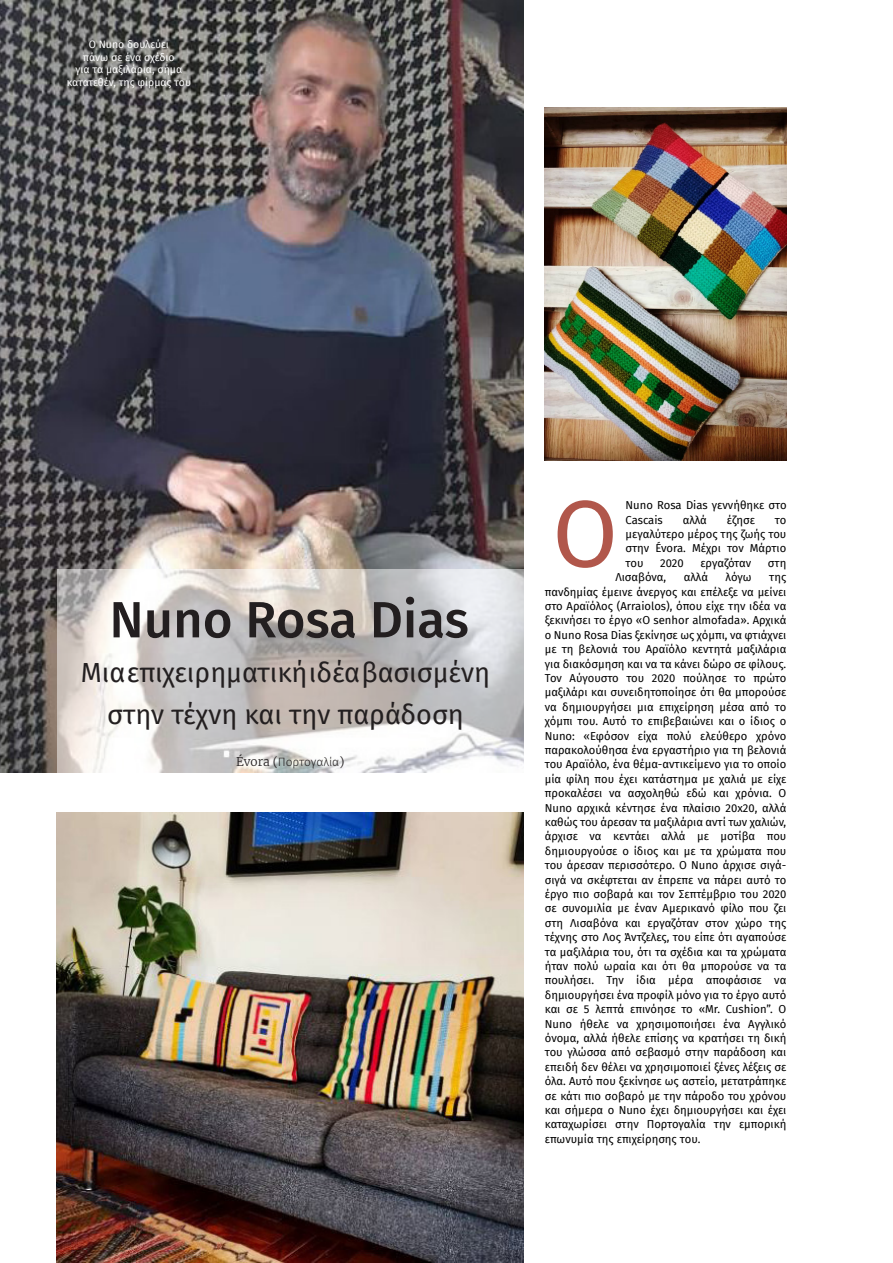
<style>
.page{position:relative;width:893px;height:1263px;background:#fff}
.page>*{position:absolute;margin:0;border:0;box-sizing:border-box;transform-origin:0 0}
.t1{font:500 51px "Fira Sans";color:#231f20}
.t2{font:27px/42px "Fira Sans";color:#231f20;text-align:center}
.t3{font:300 12px "Fira Sans";color:#231f20}
.t4{font:11.25px/14.4px "Fira Sans";color:#000;text-align:justify}
.t5{font:10.5px/12.6px "Fira Sans";color:#fff;text-align:center}
.s1{font-family:"Merriweather"}
</style>
<div class="page">
<img style="left:0;top:0;width:524px;height:773px">
<img style="left:57px;top:813px;width:467px;height:450px">
<img style="left:545px;top:108px;width:242px;height:352px">
<svg style="left:57px;top:570px;width:467px;height:203px"></svg>
<svg style="left:558px;top:500px;width:55px;height:68px"></svg>
<p class="t5" style="left:67px;top:38px;width:126px">Ο Nuno δουλεύει<br>πάνω σε ένα σχέδιο<br>για τα μαξιλάρια, σήμα κατατεθέν, της φίρμας του</p>
<p class="t1" style="left:109px;top:579px;width:361px">Nuno Rosa Dias</p>
<p class="t2" style="left:81px;top:651px;width:411px">Μια επιχειρηματική ιδέα βασισμένη στην τέχνη και την παράδοση</p>
<p class="t3" style="left:236px;top:753px;width:110px"><span class="s1">Évora (</span>Πορτογαλία<span class="s1">)</span></p>
<p class="t4" style="left:625px;top:498px;width:163px">Nuno Rosa Dias γεννήθηκε στο<br>Cascais</p>
<p class="t4" style="left:683px;top:512px;width:26px">αλλά</p>
<p class="t4" style="left:727px;top:512px;width:29px">έζησε</p>
<p class="t4" style="left:625px;top:512px;width:162px;text-indent:149px">το μεγαλύτερο μέρος της ζωής του στην Évora. Μέχρι τον Μάρτιο του</p>
<p class="t4" style="left:660px;top:555px;width:25px">2020</p>
<p class="t4" style="left:700px;top:555px;width:52px">εργαζόταν</p>
<p class="t4" style="left:768px;top:555px;width:20px">στη</p>
<p class="t4" style="left:615px;top:570px;width:52px">Λισαβόνα,</p>
<p class="t4" style="left:684px;top:570px;width:26px">αλλά</p>
<p class="t4" style="left:726px;top:570px;width:28px">λόγω</p>
<p class="t4" style="left:545px;top:570px;width:243px;text-indent:224px">της πανδημίας έμεινε άνεργος και επέλεξε να μείνει στο Αραϊόλος (Arraiolos), όπου είχε την ιδέα να ξεκινήσει το έργο «O senhor almofada». Αρχικά o Nuno Rosa Dias ξεκίνησε ως χόμπι, να φτιάχνει με τη βελονιά του Αραϊόλο κεντητά μαξιλάρια για διακόσμηση και να τα κάνει δώρο σε φίλους.<br>Τον Αύγουστο του 2020 πούλησε το πρώτο μαξιλάρι και συνειδητοποίησε ότι θα μπορούσε να δημιουργήσει μια επιχείρηση μέσα από το χόμπι του. Αυτό το επιβεβαιώνει και ο ίδιος ο Nuno: «Εφόσον είχα πολύ ελεύθερο χρόνο παρακολούθησα ένα εργαστήριο για τη βελονιά του Αραϊόλο, ένα θέμα-αντικείμενο για το οποίο μία φίλη που έχει κατάστημα με χαλιά με είχε προκαλέσει να ασχοληθώ εδώ και χρόνια. Ο Nuno αρχικά κέντησε ένα πλαίσιο 20x20, αλλά καθώς του άρεσαν τα μαξιλάρια αντί των χαλιών, άρχισε να κεντάει αλλά με μοτίβα που δημιουργούσε ο ίδιος και με τα χρώματα που του άρεσαν περισσότερο. Ο Nuno άρχισε σιγά&shy;σιγά να σκέφτεται αν έπρεπε να πάρει αυτό το έργο πιο σοβαρά και τον Σεπτέμβριο του 2020 σε συνομιλία με έναν Αμερικανό φίλο που ζει στη Λισαβόνα και εργαζόταν στον χώρο της τέχνης στο Λος Άντζελες, του είπε ότι αγαπούσε τα μαξιλάρια του, ότι τα σχέδια και τα χρώματα ήταν πολύ ωραία και ότι θα μπορούσε να τα πουλήσει. Την ίδια μέρα αποφάσισε να δημιουργήσει ένα προφίλ μόνο για το έργο αυτό και σε 5 λεπτά επινόησε το «Mr. Cushion”. Ο Nuno ήθελε να χρησιμοποιήσει ένα Αγγλικό όνομα, αλλά ήθελε επίσης να κρατήσει τη δική του γλώσσα από σεβασμό στην παράδοση και επειδή δεν θέλει να χρησιμοποιεί ξένες λέξεις σε όλα. Αυτό που ξεκίνησε ως αστείο, μετατράπηκε σε κάτι πιο σοβαρό με την πάροδο του χρόνου και σήμερα ο Nuno έχει δημιουργήσει και έχει καταχωρίσει στην Πορτογαλία την εμπορική επωνυμία της επιχείρησης του.</p>
</div>
